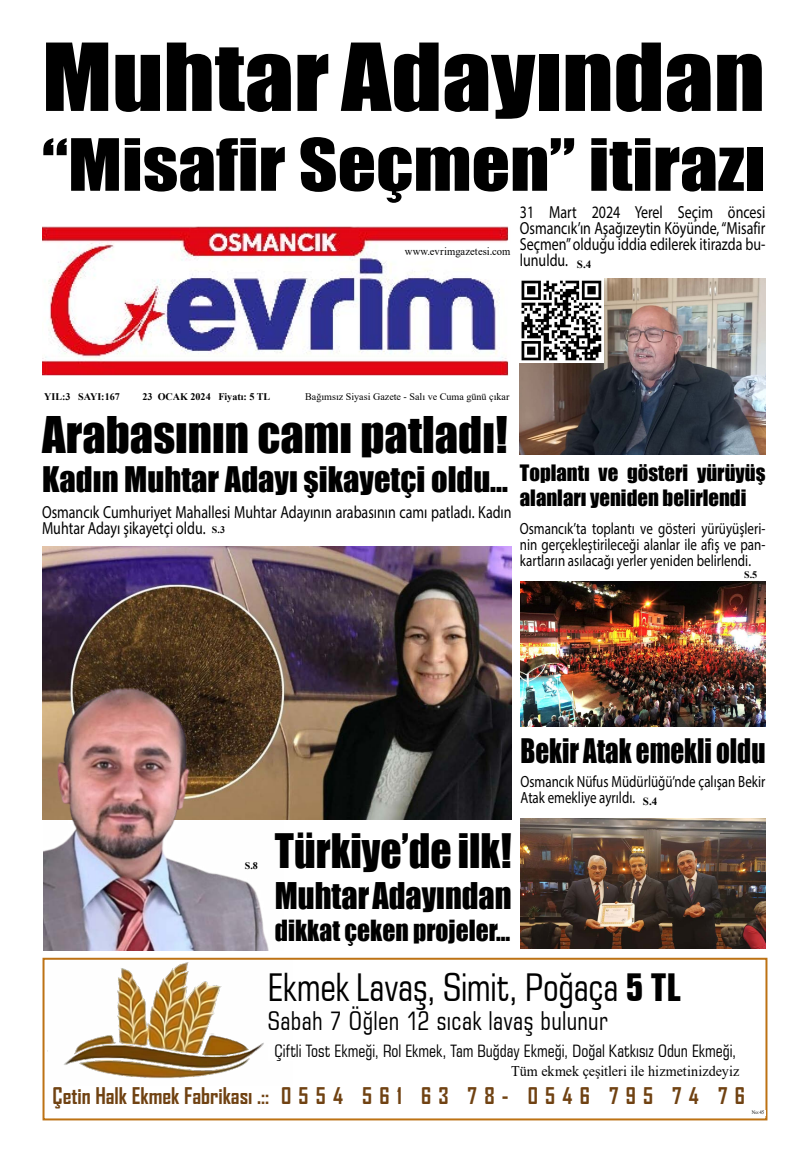
<style>
.page{position:relative;width:808px;height:1163px;background:#fff}
.page>*{position:absolute;margin:0;border:0;box-sizing:border-box;transform-origin:0 0}
.t1{font:86.4px "Impact";color:#000;scale:1.13 1}
.t2{font:66.5px "Impact";color:#000;scale:1.13 1}
.t3{font:46.4px "Impact";color:#000}
.t4{font:43.7px "Impact";color:#000;scale:.95 1}
.t5{font:condensed 38.4px "Square 721 BT";letter-spacing:-.01em;color:#000;scale:.95 1}
.t6{font:33.8px "Impact";color:#000;scale:.95 1}
.t7{font:32.4px "Impact";color:#000}
.t8{font:31.1px "Impact";color:#000;scale:.87 1}
.t9{font:26.8px "Impact";color:#000;scale:.95 1}
.t10{font:condensed 25.6px "Square 721 BT";letter-spacing:.015em;color:#000;scale:.95 1}
.t11{font:700 22px "Agency FB";color:#704212}
.t12{font:20.8px/24.9px "Impact";color:#000}
.t13{font:17.5px/16px "Myriad Pro";color:#000;text-align:justify;scale:.8 1}
.t14{font:condensed 17.2px "Square 721 BT";color:#000;scale:.95 1}
.t15{font:16.2px/16px "Myriad Pro";color:#000;text-align:justify;scale:.8 1}
.t16{font:14.8px "Times New Roman";color:#000;scale:.95 1}
.t17{font:11.1px "Times New Roman";letter-spacing:.005em;color:#000;scale:.95 1}
.t18{font:700 11px "Times New Roman";color:#000}
.t19{font:10.1px "Times New Roman";color:#000}
.t20{font:700 10.1px "Times New Roman";color:#000}
.t21{font:700 10px "Times New Roman";color:#000}
.t22{font:5.3px "Times New Roman";color:#000;scale:.95 1}
.s1{font-weight:700}
</style>
<div class="page">
<img style="left:42px;top:226px;width:467px;height:150px">
<img style="left:47px;top:962px;width:217px;height:116px">
<div style="left:43px;top:957px;width:724px;height:163px;border:2px solid #bd7214"></div>
<div style="left:752px;top:1109px;width:13px;height:6px;background:#fff"></div>
<img style="left:520px;top:278px;width:245px;height:176px">
<img style="left:42px;top:546px;width:470px;height:273px">
<img style="left:520px;top:581px;width:245px;height:145px">
<img style="left:43px;top:688px;width:240px;height:262px">
<img style="left:520px;top:818px;width:245px;height:130px">
<img style="left:520px;top:278px;width:83px;height:84px">
<h1 class="t1" style="left:42px;top:10px;width:641px">Muhtar Adayından</h1>
<h2 class="t2" style="left:42px;top:113px;width:641px">“Misafir Seçmen” itirazı</h2>
<p class="t13" style="left:520px;top:203px;width:308px">31 Mart 2024 Yerel Seçim öncesi Osmancık’ın Aşağızeytin Köyünde, “Misafir Seçmen” olduğu iddia edilerek itirazda bu&shy;lunuldu.</p>
<p class="t17" style="left:405px;top:243px;width:113px">www.evrimgazetesi.com</p>
<p class="t18" style="left:577px;top:257px;width:16px">S.4</p>
<p class="t20" style="left:44px;top:389px;width:77px">YIL:3 SAYI:167</p>
<p class="t20" style="left:143px;top:389px;width:129px">23 OCAK 2024 Fiyatı: 5 TL</p>
<p class="t19" style="left:305px;top:389px;width:206px">Bağımsız Siyasi Gazete - Salı ve Cuma günü çıkar</p>
<h3 class="t3" style="left:42px;top:398px;width:467px">Arabasının camı patladı!</h3>
<h3 class="t7" style="left:42px;top:454px;width:467px">Kadın Muhtar Adayı şikayetçi oldu…</h3>
<p class="t13" style="left:42px;top:504px;width:589px">Osmancık Cumhuriyet Mahallesi Muhtar Adayının arabasının camı patladı. Kadın<br>Muhtar Adayı şikayetçi oldu.</p>
<p class="t21" style="left:212px;top:522px;width:15px">S.3</p>
<p class="t12" style="left:520px;top:460px;width:247px">Toplantı ve gösteri yürüyüş alanları yeniden belirlendi</p>
<p class="t15" style="left:520px;top:520px;width:308px">Osmancık’ta toplantı ve gösteri yürüyüşleri&shy;nin gerçekleştirileceği alanlar ile afiş ve pan&shy;kartların asılacağı yerler yeniden belirlendi.</p>
<p class="t21" style="left:744px;top:567px;width:15px">S.5</p>
<p class="t21" style="left:245px;top:858px;width:15px">S.8</p>
<h3 class="t8" style="left:520px;top:727px;width:283px">Bekir Atak emekli oldu</h3>
<p class="t15" style="left:520px;top:773px;width:308px">Osmancık Nüfus Müdürlüğü’nde çalışan Bekir<br>Atak emekliye ayrıldı.</p>
<p class="t18" style="left:643px;top:793px;width:16px">S.4</p>
<h3 class="t4" style="left:275px;top:816px;width:251px">Türkiye’de ilk!</h3>
<h3 class="t6" style="left:275px;top:869px;width:251px">Muhtar Adayından</h3>
<h3 class="t9" style="left:275px;top:909px;width:249px">dikkat çeken projeler…</h3>
<h3 class="t5" style="left:268px;top:963px;width:436px">Ekmek Lavaş, Simit, Poğaça <span class="s1">5 TL</span></h3>
<h3 class="t10" style="left:268px;top:1005px;width:359px">Sabah 7 Öğlen 12 sıcak lavaş bulunur</h3>
<p class="t14" style="left:275px;top:1040px;width:488px">Çiftli Tost Ekmeği, Rol Ekmek, Tam Buğday Ekmeği, Doğal Katkısız Odun Ekmeği,</p>
<p class="t16" style="left:511px;top:1059px;width:242px">Tüm ekmek çeşitleri ile hizmetinizdeyiz</p>
<p class="t11" style="left:52px;top:1081px;width:694px">Çetin Halk Ekmek Fabrikası .:: 0554 561 63 78- 0546 795 74 76</p>
<p class="t22" style="left:752px;top:1107px;width:15px">No:45</p>
</div>
